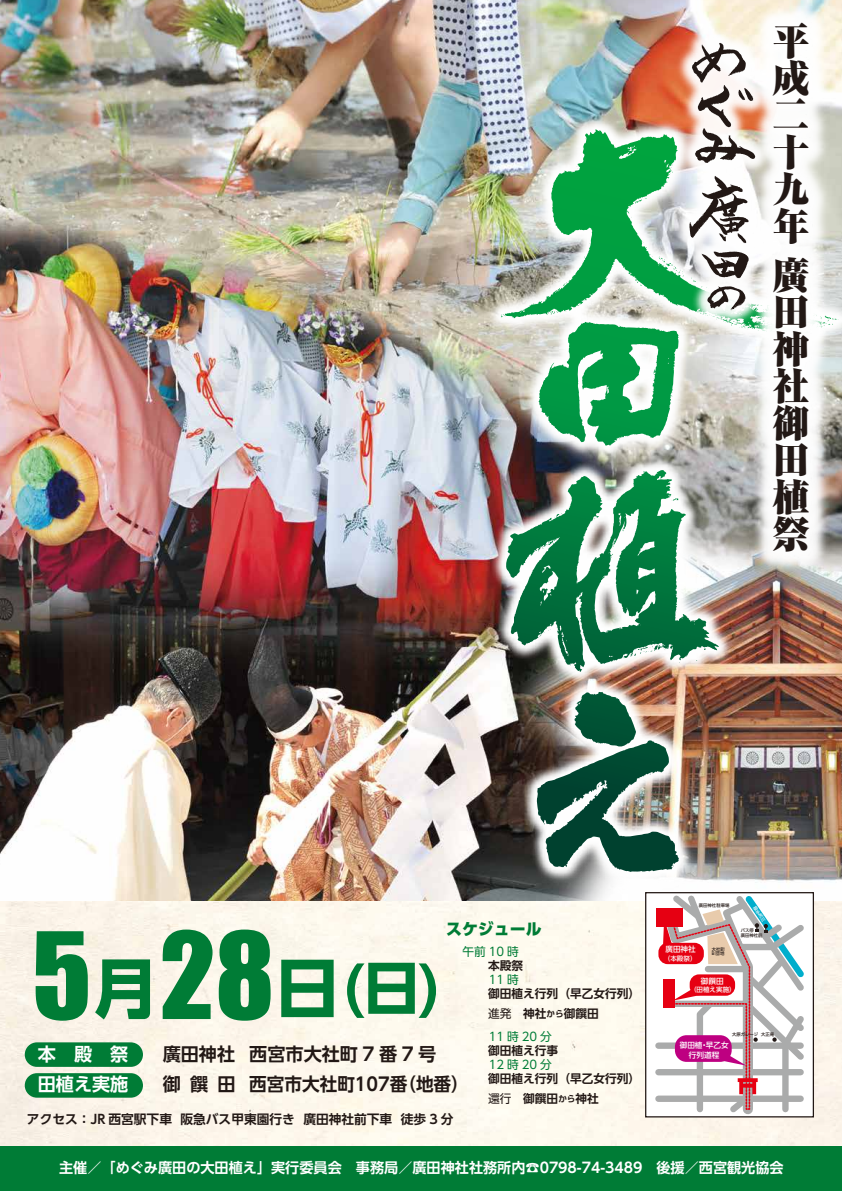
<style>
.page{position:relative;width:842px;height:1191px;background:#fff}
.page>*{position:absolute;margin:0;border:0;box-sizing:border-box;transform-origin:0 0}
.t1{font:111px "Impact";color:#007c36}
.t2{font:900 37px/37px "Ryumin";color:#221815;text-align:justify}
.t3{font:700 18.2px "UD Shin Go Pro De";color:#221815}
.t4{font:700 18.2px "UD Shin Go Pro De";color:#fff}
.t5{font:800 16px "UD Shin Go Pro";color:#007c36}
.t6{font:700 14.2px "UD Shin Go Pro De";color:#fff}
.t7{font:700 12.8px "UD Shin Go Pro De";color:#221815}
.t8{font:700 11.8px/20.1px "UD Shin Go Pro De";color:#221815}
.t9{font:11.8px "UD Shin Go Pro";color:#007c36}
.t10{font:500 7.7px/9.8px "UD Shin Go Pro";color:#fff;text-align:center}
.t11{font:500 6.6px "UD Shin Go Pro";color:#fff}
.t12{font:500 4.4px/4.4px "UD Shin Go Pro";color:#221815}
.t13{font:500 4.4px/4.4px "UD Shin Go Pro";color:#fff;text-align:justify}
.s1{font-family:"UD Shin Go Pro";font-weight:700;font-size:65.3px}
.s2{font-family:"UD Shin Go Pro";font-weight:700;font-size:58px}
.s3{font-family:"UD Shin Go Pro";font-weight:400}
.s4{font-size:8.6px}
</style>
<div class="page">
<img style="left:0;top:0;width:842px;height:1146px">
<div style="left:0;top:1146px;width:842px;height:45px;background:#007c36"></div>
<div style="left:646px;top:892px;width:167px;height:224px;background:#fff"></div>
<div style="left:645px;top:892px;width:169px;height:225px;border:1px solid #221815"></div>
<div style="left:656px;top:909px;width:27px;height:18px;background:#e60012"></div>
<svg style="left:657px;top:890px;width:153px;height:229px"></svg>
<div style="left:25px;top:1042px;width:118px;height:24px;background:#007c36;border-radius:12px"></div>
<div style="left:25px;top:1073px;width:118px;height:24px;background:#007c36;border-radius:12px"></div>
<img style="left:483px;top:112px;width:359px;height:778px">
<img style="left:490px;top:119px;width:352px;height:763px">
<img style="left:537px;top:690px;width:111px;height:134px">
<svg style="left:538px;top:322px;width:47px;height:120px"></svg>
<svg style="left:550px;top:132px;width:46px;height:165px"></svg>
<svg style="left:576px;top:471px;width:81px;height:112px"></svg>
<img style="left:670px;top:25px;width:78px;height:303px">
<img style="left:678px;top:32px;width:70px;height:289px">
<svg style="left:692px;top:43px;width:56px;height:120px"></svg>
<svg style="left:689px;top:176px;width:59px;height:67px"></svg>
<svg style="left:702px;top:251px;width:46px;height:27px"></svg>
<svg style="left:707px;top:286px;width:38px;height:24px"></svg>
<img style="left:748px;top:0;width:85px;height:576px">
<img style="left:758px;top:8px;width:66px;height:559px">
<img style="left:767px;top:16px;width:48px;height:542px">
<h2 class="t2" style="left:773px;top:21px;width:37px">平成二十九年</h2>
<h2 class="t2" style="left:773px;top:255px;width:38px">廣田神社御田植祭</h2>
<p class="t5" style="left:446px;top:915px;width:97px">スケジュール</p>
<p class="t9" style="left:462px;top:942px;width:58px">午前 10 時</p>
<p class="t9" style="left:489px;top:970px;width:32px">11 時</p>
<h1 class="t1" style="left:32px;top:889px;width:409px">5<span class="s1">月</span>28<span class="s1">日</span><span class="s2">(日)</span></h1>
<p class="t8" style="left:488px;top:955px;width:37px">本殿祭</p>
<p class="t8" style="left:488px;top:983px;width:153px">御田植え行列（早乙女行列）<span class="s3">進発</span>　神社<span class="s4">から</span>御饌田</p>
<p class="t8" style="left:488px;top:1039px;width:72px">御田植え行事</p>
<p class="t8" style="left:488px;top:1068px;width:153px">御田植え行列（早乙女行列）<span class="s3">還行</span>　御饌田<span class="s4">から</span>神社</p>
<p class="t9" style="left:489px;top:1026px;width:64px">11時20分</p>
<p class="t9" style="left:489px;top:1055px;width:64px">12時20分</p>
<p class="t3" style="left:249px;top:1039px;width:189px">西宮市大社町 7 番 7 号</p>
<p class="t4" style="left:38px;top:1039px;width:92px">本　殿　祭</p>
<p class="t3" style="left:163px;top:1039px;width:74px">廣田神社</p>
<p class="t3" style="left:163px;top:1069px;width:74px">御 饌 田</p>
<p class="t3" style="left:249px;top:1069px;width:221px">西宮市大社町107番（地番）</p>
<p class="t7" style="left:27px;top:1108px;width:428px">アクセス：JR 西宮駅下車 阪急バス甲東園行き 廣田神社前下車 徒歩 3 分</p>
<p class="t4" style="left:38px;top:1069px;width:92px">田植え実施</p>
<p class="t12" style="left:699px;top:903px;width:32px">廣田神社駐車場</p>
<p class="t12" style="left:712px;top:946px;width:15px">大社町<br>B 団地</p>
<p class="t10" style="left:665px;top:944px;width:32px">廣田神社</p>
<p class="t11" style="left:664px;top:953px;width:34px">（本殿祭）</p>
<p class="t10" style="left:701px;top:976px;width:24px">御饌田</p>
<p class="t11" style="left:690px;top:984px;width:47px">（田植え実施）</p>
<p class="t13" style="left:752px;top:908px;width:4px;rotate:-34deg">御手洗川</p>
<p class="t12" style="left:741px;top:928px;width:23px">バス停<br>廣田神社前</p>
<p class="t12" style="left:732px;top:1031px;width:43px">大原ガレージ 大正庵</p>
<p class="t10" style="left:680px;top:1039px;width:50px">御田植・早乙女行列道程</p>
<p class="t6" style="left:59px;top:1156px;width:726px">主催／「めぐみ廣田の大田植え」実行委員会　事務局／廣田神社社務所内☎0798-74-3489　後援／西宮観光協会</p>
</div>
